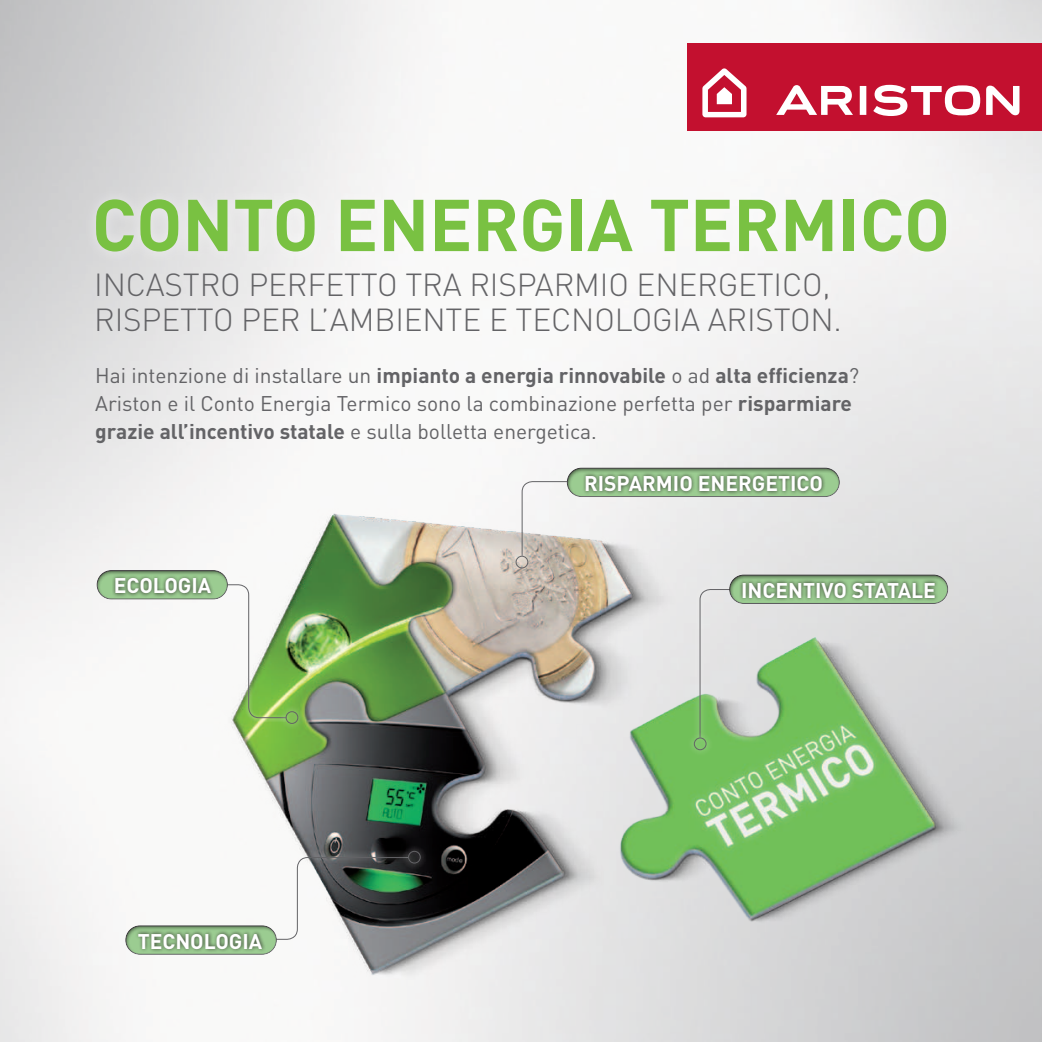
<style>
.page{position:relative;width:1042px;height:1042px;background:#fff}
.page>*{position:absolute;margin:0;border:0;box-sizing:border-box;transform-origin:0 0}
.t1{font:700 72.1px "DIN";letter-spacing:-.005em;color:#79c142}
.t2{font:300 31.5px/35px "DIN";letter-spacing:-.005em;color:#636366}
.t3{font:21px/28px "DIN";color:#636366}
.t4{font:700 21px "DIN";color:#fff}
.s1{font-weight:700}
</style>
<div class="page">
<img style="left:0;top:0;width:1042px;height:1042px">
<img style="left:138px;top:442px;width:879px;height:600px">
<svg style="left:515px;top:475px;width:58px;height:87px"></svg>
<svg style="left:521px;top:481px;width:47px;height:75px"></svg>
<svg style="left:220px;top:580px;width:70px;height:142px"></svg>
<svg style="left:223px;top:584px;width:64px;height:134px"></svg>
<svg style="left:266px;top:850px;width:148px;height:96px"></svg>
<svg style="left:272px;top:857px;width:137px;height:83px"></svg>
<svg style="left:693px;top:583px;width:79px;height:160px;background:#bdd6b6"></svg>
<svg style="left:699px;top:589px;width:68px;height:149px;background:#cfd8ce"></svg>
<div style="left:95px;top:569px;width:135px;height:33px;background:#231f20;opacity:.7"></div>
<div style="left:125px;top:924px;width:154px;height:33px;background:#231f20;opacity:.7"></div>
<div style="left:567px;top:466px;width:274px;height:34px;background:#231f20;opacity:.7"></div>
<div style="left:729px;top:574px;width:221px;height:33px;background:#231f20;opacity:.7"></div>
<div style="left:112px;top:574px;width:103px;height:24px;background:#231f20;opacity:.75"></div>
<div style="left:135px;top:929px;width:131px;height:24px;background:#231f20;opacity:.75"></div>
<div style="left:582px;top:471px;width:244px;height:24px;background:#231f20;opacity:.75"></div>
<div style="left:739px;top:578px;width:200px;height:24px;background:#231f20;opacity:.75"></div>
<svg style="left:509px;top:549px;width:25px;height:26px"></svg>
<div style="left:516px;top:556px;width:12px;height:12px;border:1px solid #636366;border-radius:50%"></div>
<svg style="left:687px;top:731px;width:26px;height:25px"></svg>
<div style="left:694px;top:737px;width:12px;height:13px;border:1px solid #636366;border-radius:50%"></div>
<svg style="left:402px;top:844px;width:25px;height:26px"></svg>
<div style="left:408px;top:851px;width:13px;height:12px;border:1px solid #636366;border-radius:50%"></div>
<svg style="left:279px;top:705px;width:25px;height:25px"></svg>
<div style="left:286px;top:711px;width:12px;height:13px;border:1px solid #636366;border-radius:50%"></div>
<div style="left:83px;top:186px;width:876px;height:79px;background:#fff;opacity:.5"></div>
<div style="left:687px;top:44px;width:355px;height:87px;background:#c3102f"></div>
<svg style="left:702px;top:68px;width:317px;height:49px"></svg>
<h1 class="t1" style="left:92px;top:178px;width:860px">CONTO ENERGIA TERMICO</h1>
<h2 class="t2" style="left:94px;top:267px;width:749px">INCASTRO PERFETTO TRA RISPARMIO ENERGETICO,<br>RISPETTO PER L’AMBIENTE E TECNOLOGIA ARISTON.</h2>
<p class="t3" style="left:95px;top:361px;width:765px">Hai intenzione di installare un <span class="s1">impianto a energia rinnovabile</span> o ad <span class="s1">alta efficienza</span>?<br>Ariston e il Conto Energia Termico sono la combinazione perfetta per <span class="s1">risparmiare grazie all’incentivo statale</span> e sulla bolletta energetica.</p>
<p class="t4" style="left:114px;top:572px;width:99px">ECOLOGIA</p>
<p class="t4" style="left:138px;top:927px;width:126px">TECNOLOGIA</p>
<p class="t4" style="left:584px;top:470px;width:240px">RISPARMIO ENERGETICO</p>
<p class="t4" style="left:741px;top:576px;width:196px">INCENTIVO STATALE</p>
</div>
